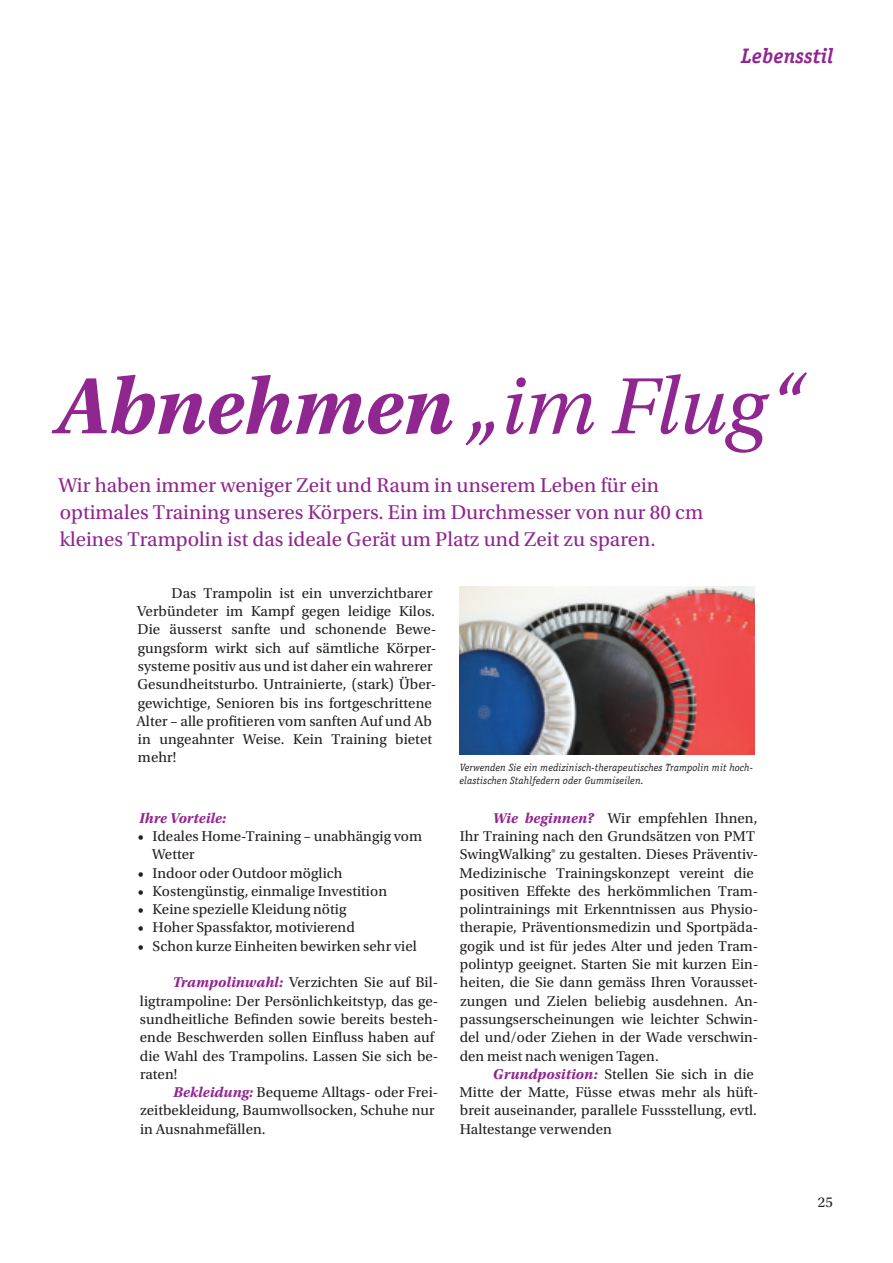
<style>
.page{position:relative;width:893px;height:1263px;background:#fff}
.page>*{position:absolute;margin:0;border:0;box-sizing:border-box;transform-origin:0 0}
.t1{font:italic 700 84px "Utopia Std";color:#90268f}
.t2{font:21px/27px "Utopia Std";color:#90268f}
.t3{font:italic 700 21px "Officina Serif Std";letter-spacing:.005em;color:#90268f}
.t4{font:15px/18.3px "Utopia Std";letter-spacing:.005em;color:#231f20}
.t5{font:italic 700 15px "Utopia Std";letter-spacing:.005em;color:#90268f}
.t6{font:italic 10.5px/12.8px "Officina Serif Std";letter-spacing:.01em;color:#231f20}
.s1{font-weight:400}
.s2{font-weight:700;font-style:italic;color:#90268f}
</style>
<div class="page">
<img style="left:459px;top:587px;width:296px;height:167px">
<h2 class="t3" style="left:741px;top:48px;width:93px">Lebensstil</h2>
<h1 class="t1" style="left:55px;top:375px;width:748px">Abnehmen <span class="s1">„im Flug“</span></h1>
<h2 class="t2" style="left:58px;top:473px;width:646px">Wir haben immer weniger Zeit und Raum in unserem Leben für ein<br>opti males Training unseres Körpers. Ein im Durchmesser von nur 80 cm kleines Trampolin ist das ideale Gerät um Platz und Zeit zu sparen.</h2>
<p class="t4" style="left:136px;top:585px;width:301px;text-indent:35px">Das Trampolin ist ein unverzichtbarer Verbündeter im Kampf gegen leidige Kilos.<br>Die äusserst sanfte und schonende Bewe&shy;gungsform wirkt sich auf sämtliche Körper&shy;systeme positiv aus und ist daher ein wahrerer Ge sund heitsturbo. Untrainierte, (stark) Über&shy;gewichtige, Senioren bis ins fortgeschrittene Alter – alle profitieren vom sanften Auf und Ab in ungeahnter Weise. Kein Training bietet mehr!</p>
<p class="t6" style="left:459px;top:762px;width:295px">Verwenden Sie ein medizinisch-therapeutisches Trampolin mit hoch&shy;elastischen Stahlfedern oder Gummiseilen.</p>
<p class="t5" style="left:139px;top:812px;width:89px">Ihre Vorteile:</p>
<p class="t4" style="left:152px;top:828px;width:272px;text-indent:-14px">• Ideales Home-Training – unabhängig vom<br>Wetter</p>
<p class="t4" style="left:138px;top:865px;width:206px">• Indoor oder Outdoor möglich</p>
<p class="t4" style="left:138px;top:883px;width:251px">• Kostengünstig, einmalige Investition</p>
<p class="t4" style="left:138px;top:901px;width:210px">• Keine spezielle Kleidung nötig</p>
<p class="t4" style="left:138px;top:920px;width:219px">• Hoher Spassfaktor, motivierend</p>
<p class="t4" style="left:138px;top:938px;width:281px">• Schon kurze Einheiten bewirken sehr viel</p>
<p class="t4" style="left:140px;top:975px;width:300px;text-indent:33px"><span class="s2">Trampolinwahl:</span> Verzichten Sie auf Bil&shy;ligtrampoline: Der Persönlichkeitstyp, das ge&shy;sund heitliche Befinden sowie bereits be steh&shy;ende Beschwerden sollen Einfluss haben auf die Wahl des Trampolins. Lassen Sie sich be&shy;raten!</p>
<p class="t4" style="left:140px;top:1084px;width:300px;text-indent:33px"><span class="s2">Bekleidung:</span> Bequeme Alltags- oder Frei&shy;zeitbekleidung, Baumwollsocken, Schuhe nur in Ausnahmefällen.</p>
<p class="t4" style="left:460px;top:810px;width:300px;text-indent:33px"><span class="s2">Wie beginnen?</span> Wir empfehlen Ihnen, Ihr Training nach den Grundsätzen von PMT SwingWalking® zu gestalten. Dieses Präventiv-Medizinische Trainingskonzept vereint die positiven Effekte des herkömmlichen Tram&shy;polintrainings mit Erkenntnissen aus Physio&shy;therapie, Präventionsmedizin und Sport päda&shy;gogik und ist für jedes Alter und jeden Tram&shy;polintyp geeignet. Starten Sie mit kurzen Ein&shy;heiten, die Sie dann gemäss Ihren Vorausset&shy;zungen und Zielen beliebig ausdehnen. An&shy;passungserscheinungen wie leichter Schwin&shy;del und/oder Ziehen in der Wade verschwin&shy;den meist nach wenigen Tagen.</p>
<p class="t4" style="left:460px;top:1066px;width:300px;text-indent:33px"><span class="s2">Grundposition:</span> Stellen Sie sich in die Mitte der Matte, Füsse etwas mehr als hüft&shy;breit auseinander, parallele Fussstellung, evtl.<br>Haltestange verwenden</p>
<p class="t4" style="left:818px;top:1194px;width:17px">25</p>
</div>
